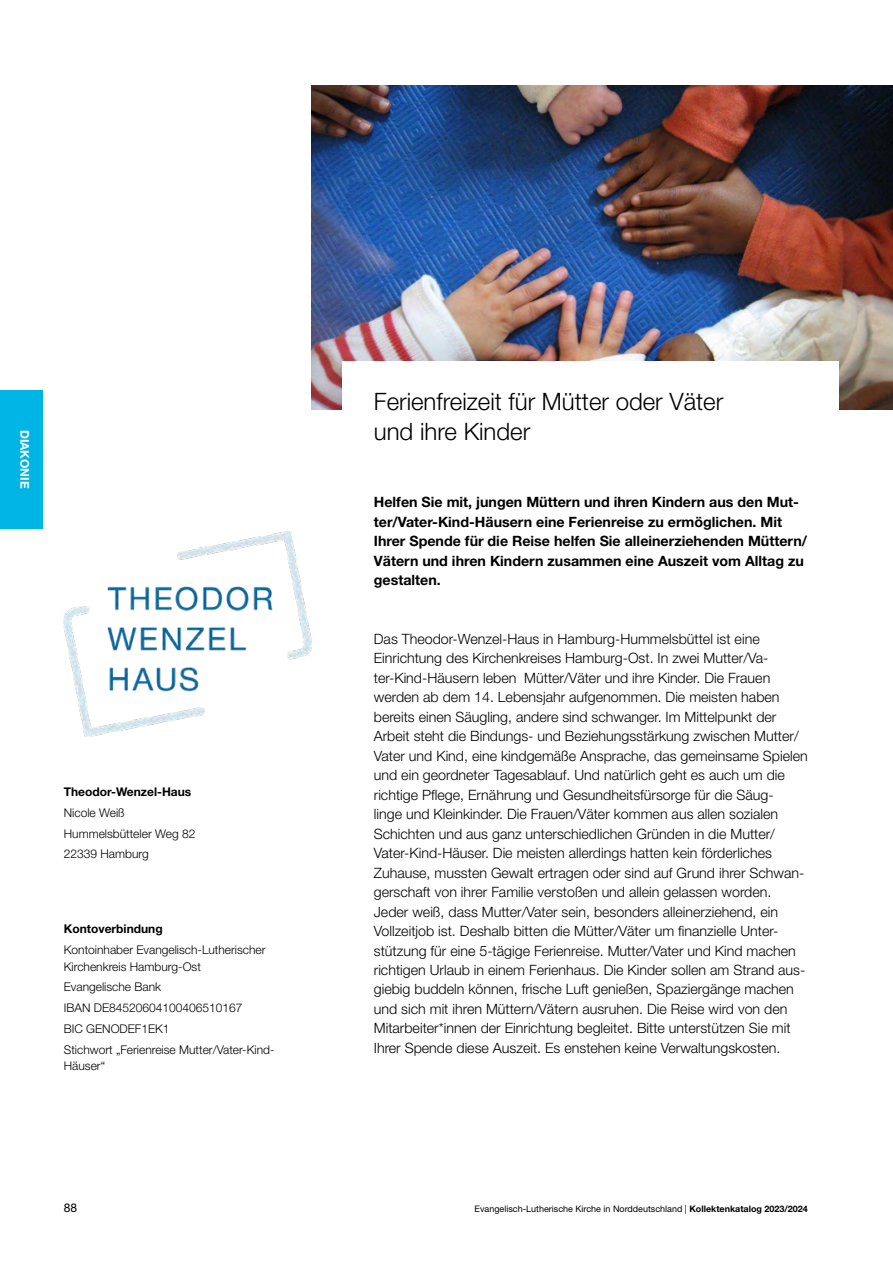
<style>
.page{position:relative;width:893px;height:1263px;background:#fff}
.page>*{position:absolute;margin:0;border:0;box-sizing:border-box;transform-origin:0 0}
.t1{font:300 24px/30px "Helvetica Neue";color:#000}
.t2{font:300 14.25px/19.5px "Helvetica Neue";color:#000}
.t3{font:700 14.25px/19.5px "Helvetica Neue";color:#000}
.t4{font:300 12px/20.7px "Helvetica Neue";color:#000}
.t5{font:700 12px "Helvetica Neue";color:#000}
.t6{font:700 12px "Helvetica Neue";color:#fff}
.t7{font:12px "Helvetica Neue";color:#000}
.t8{font:9px "Helvetica Neue";color:#000}
.s1{font-weight:700}
</style>
<div class="page">
<div style="left:0;top:390px;width:43px;height:138px;background:#00b5e5"></div>
<img style="left:312px;top:85px;width:581px;height:325px">
<img style="left:64px;top:532px;width:248px;height:205px">
<div style="left:343px;top:361px;width:496px;height:108px;background:#fff"></div>
<p class="t6" style="left:32px;top:430px;width:60px;rotate:90deg">DIAKONIE</p>
<p class="t5" style="left:64px;top:784px;width:129px">Theodor-Wenzel-Haus</p>
<p class="t4" style="left:64px;top:802px;width:133px">Nicole Weiß<br>Hummelsbütteler Weg 82<br>22339 Hamburg</p>
<p class="t5" style="left:64px;top:922px;width:100px">Kontoverbindung</p>
<p class="t4" style="left:64px;top:941px;width:203px;line-height:16.5px">Kontoinhaber Evangelisch-Lutherischer<br>Kirchenkreis Hamburg-Ost</p>
<p class="t4" style="left:64px;top:976px;width:212px">Evangelische Bank<br>IBAN DE84520604100406510167<br>BIC GENODEF1EK1<br>Stichwort „Ferienreise Mutter/Vater-Kind-</p>
<p class="t4" style="left:64px;top:1055px;width:43px">Häuser“</p>
<h1 class="t1" style="left:374px;top:385px;width:351px">Ferienfreizeit für Mütter oder Väter und ihre Kinder</h1>
<p class="t3" style="left:374px;top:492px;width:435px">Helfen Sie mit, jungen Müttern und ihren Kindern aus den Mut&shy;ter/Vater-Kind-Häusern eine Ferienreise zu ermöglichen. Mit Ihrer Spende für die Reise helfen Sie alleinerziehenden Müttern/ Vätern und ihren Kindern zusammen eine Auszeit vom Alltag zu gestalten.</p>
<p class="t2" style="left:374px;top:628px;width:435px">Das Theodor-Wenzel-Haus in Hamburg-Hummelsbüttel ist eine Einrichtung des Kirchenkreises Hamburg-Ost. In zwei Mutter/Va&shy;ter-Kind-Häusern leben Mütter/Väter und ihre Kinder. Die Frauen werden ab dem 14. Lebensjahr aufgenommen. Die meisten haben bereits einen Säugling, andere sind schwanger. Im Mittelpunkt der Arbeit steht die Bindungs- und Beziehungsstärkung zwischen Mutter/ Vater und Kind, eine kindgemäße Ansprache, das gemeinsame Spielen und ein geordneter Tagesablauf. Und natürlich geht es auch um die richtige Pflege, Ernährung und Gesundheitsfürsorge für die Säug-<br>linge und Kleinkinder. Die Frauen/Väter kommen aus allen sozialen Schichten und aus ganz unterschiedlichen Gründen in die Mutter/ Vater-Kind-Häuser. Die meisten allerdings hatten kein förderliches Zuhause, mussten Gewalt ertragen oder sind auf Grund ihrer Schwan&shy;gerschaft von ihrer Familie verstoßen und allein gelassen worden.<br>Jeder weiß, dass Mutter/Vater sein, besonders alleinerziehend, ein Vollzeitjob ist. Deshalb bitten die Mütter/Väter um finanzielle Unter&shy;stützung für eine 5-tägige Ferienreise. Mutter/Vater und Kind machen richtigen Urlaub in einem Ferienhaus. Die Kinder sollen am Strand aus&shy;giebig buddeln können, frische Luft genießen, Spaziergänge machen und sich mit ihren Müttern/Vätern ausruhen. Die Reise wird von den Mitarbeiter*innen der Einrichtung begleitet. Bitte unterstützen Sie mit Ihrer Spende diese Auszeit. Es enstehen keine Verwaltungskosten.</p>
<p class="t7" style="left:64px;top:1200px;width:15px">88</p>
<p class="t8" style="left:474px;top:1203px;width:335px">Evangelisch-Lutherische Kirche in Norddeutschland | <span class="s1">Kollektenkatalog 2023/2024</span></p>
</div>
